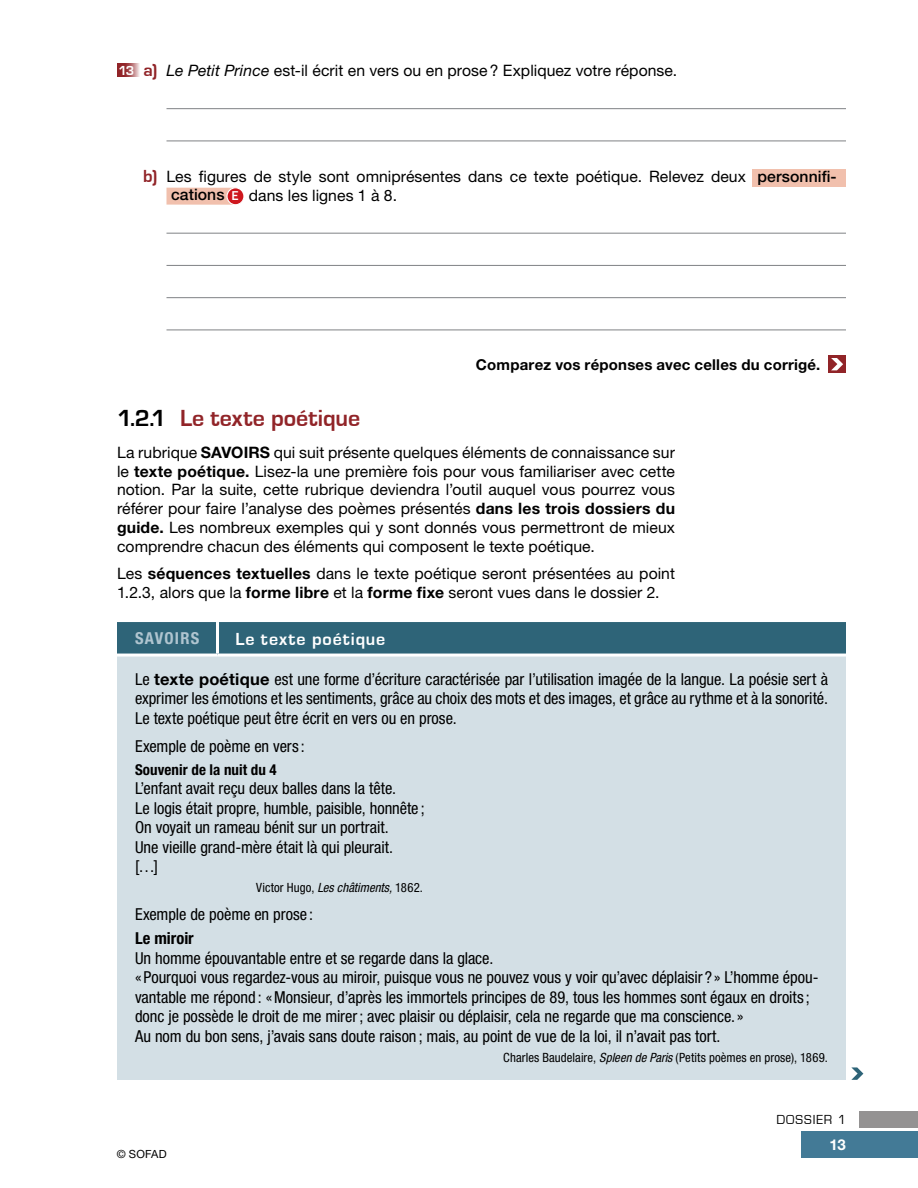
<style>
.page{position:relative;width:918px;height:1188px;background:#fff}
.page>*{position:absolute;margin:0;border:0;box-sizing:border-box;transform-origin:0 0}
.t1{font:700 24px "Eurostile";color:#912428}
.t2{font:700 18px "Eurostile";letter-spacing:.055em;color:#fff}
.t3{font:condensed 16.5px/19.5px "Helvetica Neue LT Std";letter-spacing:-.005em;color:#000}
.t4{font:700 condensed 16.5px "Helvetica Neue LT Std";color:#000}
.t5{font:700 condensed 16.5px "Helvetica Neue LT Std";letter-spacing:.075em;color:#b0c5d0}
.t6{font:15.75px/18.8px "Helvetica Neue LT Std";letter-spacing:.005em;color:#000}
.t7{font:700 15px "Helvetica Neue LT Std";letter-spacing:.015em;color:#000}
.t8{font:700 condensed 15px "Helvetica Neue LT Std";letter-spacing:.005em;color:#000}
.t9{font:700 15px "Helvetica Neue LT Std";color:#fff}
.t10{font:13.5px "Eurostile";letter-spacing:.075em;color:#000}
.t11{font:condensed 12.75px "Helvetica Neue LT Std";letter-spacing:.01em;color:#000}
.t12{font:11.25px "Helvetica Neue LT Std";letter-spacing:.015em;color:#000}
.s1{font-family:"Eurostile";font-weight:700;font-size:13.5px;color:#fff}
.s2{font-family:"Eurostile";font-weight:700;font-size:18px;color:#912428}
.s3{font-style:italic}
.s4{font-weight:500}
.s5{font-family:"ITC Franklin Gothic Std";font-weight:500;font-size:13.2px;color:#fff}
.s6{color:#000}
.s7{font-weight:700}
.s8{font-weight:700;font-stretch:normal}
</style>
<div class="page">
<hr style="left:166px;top:108px;width:680px;height:1px;background:#808285">
<hr style="left:166px;top:141px;width:680px;height:1px;background:#808285">
<hr style="left:166px;top:233px;width:680px;height:1px;background:#808285">
<hr style="left:166px;top:265px;width:680px;height:1px;background:#808285">
<hr style="left:166px;top:297px;width:680px;height:1px;background:#808285">
<hr style="left:166px;top:330px;width:680px;height:1px;background:#808285">
<svg style="left:117px;top:64px;width:23px;height:13px"></svg>
<div style="left:753px;top:169px;width:93px;height:17px;background:#f1c0ad"></div>
<div style="left:166px;top:188px;width:70px;height:17px;background:#f1c0ad"></div>
<div style="left:227px;top:188px;width:17px;height:17px;background:#ce171e;border-radius:50%"></div>
<div style="left:227px;top:187px;width:17px;height:18px;border:1px solid #fff;border-radius:50%"></div>
<div style="left:828px;top:355px;width:18px;height:18px;background:#912428"></div>
<svg style="left:831px;top:358px;width:12px;height:12px"></svg>
<div style="left:117px;top:622px;width:729px;height:32px;background:#2e6478"></div>
<div style="left:117px;top:655px;width:729px;height:425px;background:#d3dfe5"></div>
<hr style="left:216px;top:622px;width:3px;height:32px;background:#fff">
<hr style="left:117px;top:654px;width:101px;height:3px;background:#fff">
<hr style="left:218px;top:654px;width:628px;height:3px;background:#fff">
<svg style="left:851px;top:1067px;width:12px;height:13px"></svg>
<div style="left:860px;top:1111px;width:58px;height:17px;background:#949292"></div>
<div style="left:801px;top:1131px;width:117px;height:27px;background:#437a96"></div>
<p class="t6" style="left:118px;top:61px;width:560px"><span class="s1">13</span> <span class="s2">a)</span> <span class="s3">Le Petit Prince</span> est-il écrit en vers ou en prose? Expliquez votre réponse.</p>
<p class="t6" style="left:171px;top:167px;width:667px;text-indent:-28px"><span class="s2">b)</span> Les figures de style sont omniprésentes dans ce texte poétique. Relevez deux <span class="s4">personnifi&shy;cations</span> <span class="s5">E</span> dans les lignes 1 à 8.</p>
<p class="t7" style="left:476px;top:355px;width:346px">Comparez vos réponses avec celles du corrigé.</p>
<h1 class="t1" style="left:117px;top:405px;width:245px"><span class="s6">1.2.1</span> Le texte poétique</h1>
<p class="t6" style="left:117px;top:443px;width:560px;text-align:justify">La rubrique <span class="s7">SAVOIRS</span> qui suit présente quelques éléments de connaissance sur le <span class="s7">texte poétique.</span> Lisez-la une première fois pour vous familiariser avec cette notion. Par la suite, cette rubrique deviendra l’outil auquel vous pourrez vous référer pour faire l’analyse des poèmes présentés <span class="s7">dans les trois dossiers du guide.</span> Les nombreux exemples qui y sont donnés vous permettront de mieux comprendre chacun des éléments qui composent le texte poétique.</p>
<p class="t6" style="left:117px;top:564px;width:560px">Les <span class="s7">séquences textuelles</span> dans le texte poétique seront présentées au point<br>1.2.3, alors que la <span class="s7">forme libre</span> et la <span class="s7">forme fixe</span> seront vues dans le dossier 2.</p>
<p class="t5" style="left:135px;top:628px;width:66px">SAVOIRS</p>
<p class="t2" style="left:236px;top:629px;width:151px">Le texte poétique</p>
<p class="t3" style="left:135px;top:669px;width:695px;text-align:justify">Le <span class="s8">texte poétique</span> est une forme d’écriture caractérisée par l’utilisation imagée de la langue. La poésie sert à exprimer les émotions et les sentiments, grâce au choix des mots et des images, et grâce au rythme et à la sonorité.<br>Le texte poétique peut être écrit en vers ou en prose.</p>
<p class="t3" style="left:135px;top:737px;width:171px">Exemple de poème en vers :</p>
<p class="t8" style="left:135px;top:760px;width:143px">Souvenir de la nuit du 4</p>
<p class="t3" style="left:135px;top:779px;width:291px">L’enfant avait reçu deux balles dans la tête.<br>Le logis était propre, humble, paisible, honnête ; On voyait un rameau bénit sur un portrait.<br>Une vieille grand-mère était là qui pleurait.<br>[…]</p>
<p class="t11" style="left:256px;top:880px;width:168px">Victor Hugo, <span class="s3">Les châtiments,</span> 1862.</p>
<p class="t3" style="left:135px;top:905px;width:180px">Exemple de poème en prose :</p>
<p class="t4" style="left:135px;top:928px;width:60px">Le miroir</p>
<p class="t3" style="left:135px;top:948px;width:685px">Un homme épouvantable entre et se regarde dans la glace.<br>« Pourquoi vous regardez-vous au miroir, puisque vous ne pouvez vous y voir qu’avec déplaisir ? » L’homme épou&shy;vantable me répond : «Monsieur, d’après les immortels principes de 89, tous les hommes sont égaux en droits ; donc je possède le droit de me mirer; avec plaisir ou déplaisir, cela ne regarde que ma conscience.»<br>Au nom du bon sens, j’avais sans doute raison ; mais, au point de vue de la loi, il n’avait pas tort.</p>
<p class="t11" style="left:503px;top:1050px;width:326px">Charles Baudelaire, <span class="s3">Spleen de Paris</span> (Petits poèmes en prose), 1869.</p>
<p class="t12" style="left:117px;top:1147px;width:51px">© SOFAD</p>
<p class="t10" style="left:776px;top:1112px;width:71px">DOSSIER 1</p>
<p class="t9" style="left:829px;top:1135px;width:18px">13</p>
</div>
